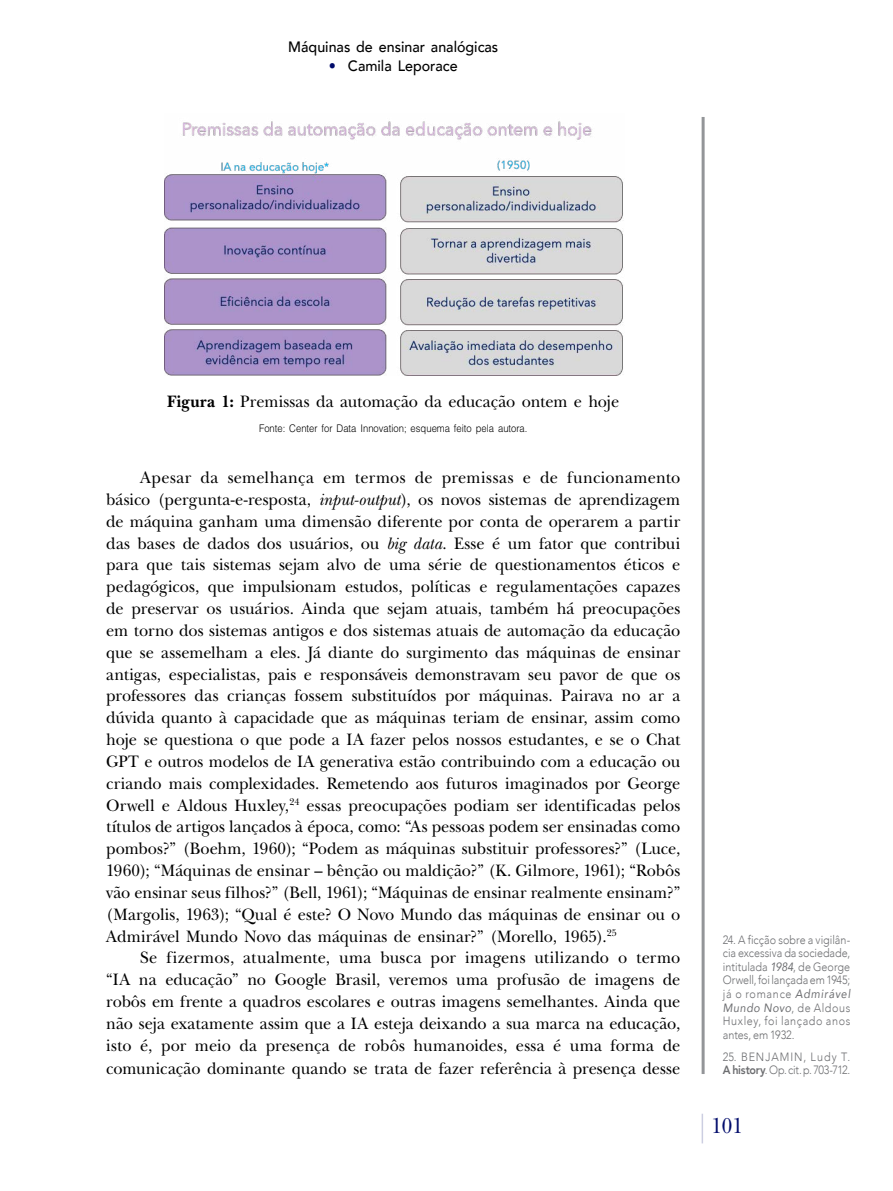
<style>
.page{position:relative;width:893px;height:1191px;background:#fff}
.page>*{position:absolute;margin:0;border:0;box-sizing:border-box;transform-origin:0 0}
.t1{font:22.5px "New Baskerville Std";color:#000b6b;scale:.9 1}
.t2{font:17.25px/21.8px "New Baskerville Std";color:#000;text-align:justify;scale:.95 1}
.t3{font:500 15px "Avenir";color:#000;scale:.95 1}
.t4{font:300 12px/13.5px "Avenir";letter-spacing:.05em;color:#6d6e71;text-align:justify;scale:.9 1}
.t5{font:300 12px/13.5px "Avenir";letter-spacing:.075em;color:#6d6e71;scale:.9 1}
.t6{font:300 10.5px "Helvetica LT Std";color:#000;scale:.9 1}
.s1{color:#000b6b}
.s2{font-weight:700}
.s3{font-style:italic}
.s4{font-weight:400;font-style:italic}
.s5{font-weight:800}
</style>
<div class="page">
<hr style="left:702px;top:117px;width:3px;height:957px;background:#939598">
<hr style="left:702px;top:1113px;width:1px;height:30px;background:#cccee1">
<img style="left:164px;top:121px;width:459px;height:255px">
<p class="t3" style="left:288px;top:33px;width:223px">Máquinas de ensinar analógicas</p>
<p class="t3" style="left:329px;top:53px;width:137px"><span class="s1">•</span> Camila Leporace</p>
<p class="t2" style="left:167px;top:390px;width:477px"><span class="s2">Figura 1:</span> Premissas da automação da educação ontem e hoje</p>
<p class="t6" style="left:259px;top:421px;width:300px">Fonte: Center for Data Innovation; esquema feito pela autora.</p>
<p class="t2" style="left:106px;top:467px;width:606px;text-indent:34px">Apesar da semelhança em termos de premissas e de funcionamento básico (pergunta-e-resposta, <span class="s3">input-output</span>), os novos sistemas de aprendizagem de máquina ganham uma dimensão diferente por conta de operarem a partir das bases de dados dos usuários, ou <span class="s3">big data</span>. Esse é um fator que contribui para que tais sistemas sejam alvo de uma série de questionamentos éticos e pedagógicos, que impulsionam estudos, políticas e regulamentações capazes de preservar os usuários. Ainda que sejam atuais, também há preocupações em torno dos sistemas antigos e dos sistemas atuais de automação da educação que se assemelham a eles. Já diante do surgimento das máquinas de ensinar antigas, especialistas, pais e responsáveis demonstravam seu pavor de que os professores das crianças fossem substituídos por máquinas. Pairava no ar a dúvida quanto à capacidade que as máquinas teriam de ensinar, assim como hoje se questiona o que pode a IA fazer pelos nossos estudantes, e se o Chat GPT e outros modelos de IA generativa estão contribuindo com a educação ou criando mais complexidades. Remetendo aos futuros imaginados por George Orwell e Aldous Huxley,<sup>24</sup> essas preocupações podiam ser identificadas pelos títulos de artigos lançados à época, como: “As pessoas podem ser ensinadas como pombos?” (Boehm, 1960); “Podem as máquinas substituir professores?” (Luce, 1960); “Máquinas de ensinar – bênção ou maldição?” (K. Gilmore, 1961); “Robôs vão ensinar seus filhos?” (Bell, 1961); “Máquinas de ensinar realmente ensinam?” (Margolis, 1963); “Qual é este? O Novo Mundo das máquinas de ensinar ou o Admirável Mundo Novo das máquinas de ensinar?” (Morello, 1965).<sup>25</sup></p>
<p class="t2" style="left:106px;top:947px;width:606px;text-indent:34px">Se fizermos, atualmente, uma busca por imagens utilizando o termo “IA na educação” no Google Brasil, veremos uma profusão de imagens de robôs em frente a quadros escolares e outras imagens semelhantes. Ainda que não seja exatamente assim que a IA esteja deixando a sua marca na educação, isto é, por meio da presença de robôs humanoides, essa é uma forma de comunicação dominante quando se trata de fazer referência à presença desse</p>
<p class="t4" style="left:723px;top:933px;width:143px">24. A ficção sobre a vigilân&shy;cia excessiva da sociedade, intitulada <span class="s4">1984</span>, de George Orwell, foi lançada em 1945; já o romance <span class="s4">Admirável Mundo Novo</span>, de Aldous Huxley, foi lançado anos antes, em 1932.</p>
<p class="t5" style="left:723px;top:1049px;width:143px">25. BENJAMIN, Ludy T.<br><span class="s5">A history</span>. Op. cit. p. 703-712.</p>
<h1 class="t1" style="left:711px;top:1113px;width:37px">101</h1>
</div>
